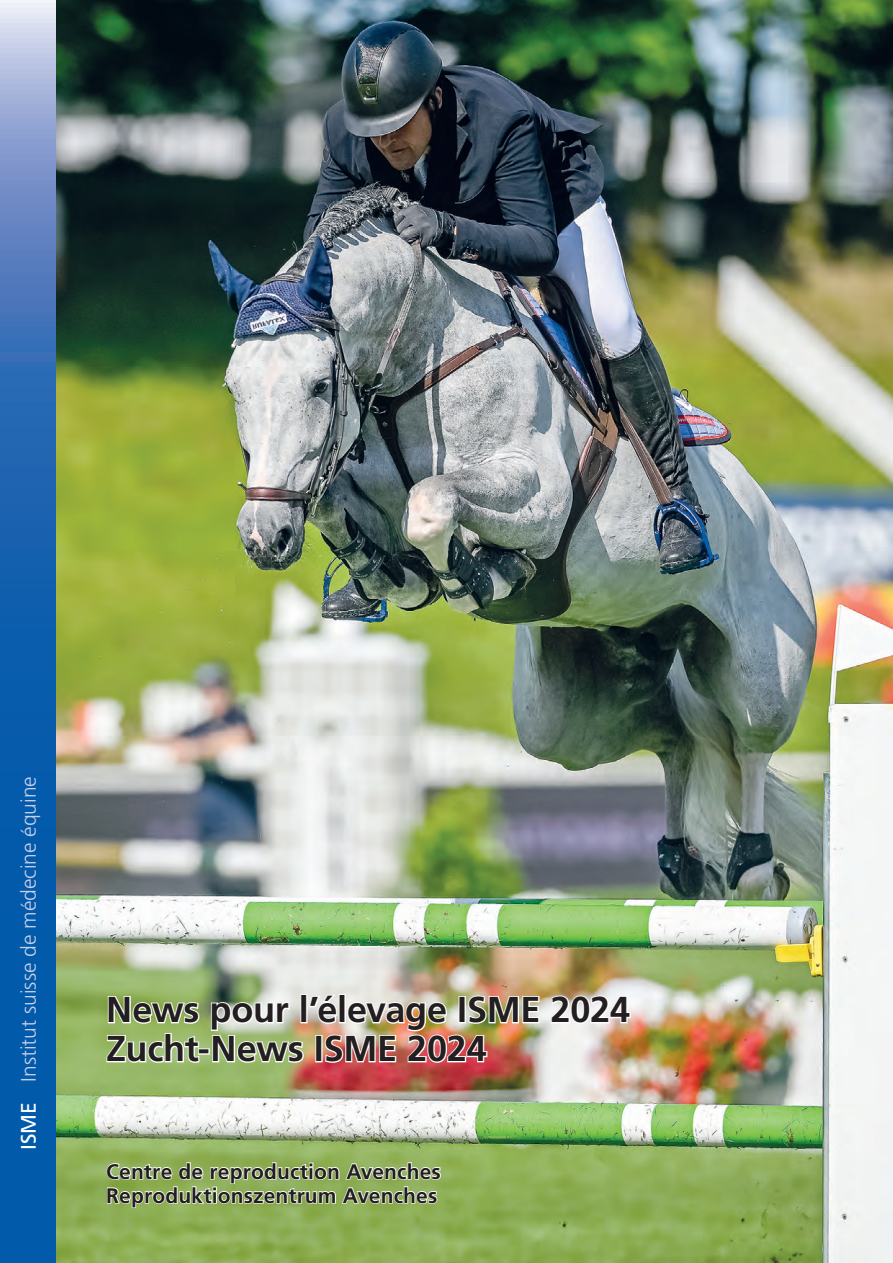
<style>
.page{position:relative;width:893px;height:1263px;background:#fff}
.page>*{position:absolute;margin:0;border:0;box-sizing:border-box;transform-origin:0 0}
.t1{font:700 36px/39px "Frutiger";letter-spacing:-.005em;color:#231f20}
.t2{font:700 21px/24px "Frutiger";letter-spacing:.01em;color:#231f20}
.t3{font:300 21px "Frutiger";color:#c7cee8}
.s1{font-weight:400;color:#fff}
</style>
<div class="page">
<img style="left:56px;top:0;width:837px;height:1263px">
<svg style="left:0;top:0;width:56px;height:1263px;background:#2c6eb5"></svg>
<svg style="left:550px;top:994px;width:82px;height:31px"></svg>
<svg style="left:105px;top:991px;width:96px;height:73px"></svg>
<div style="left:198px;top:1048px;width:12px;height:7px;border:2px solid #fff"></div>
<img style="left:210px;top:987px;width:331px;height:86px">
<svg style="left:106px;top:1158px;width:336px;height:61px;background:#a7c07c"></svg>
<p class="t3" style="left:17px;top:1150px;width:375px;rotate:-90deg"><span class="s1">ISME</span> Institut suisse de médecine équine</p>
<h1 class="t1" style="left:106px;top:990px;width:525px">News pour l’élevage ISME 2024<br>Zucht-News ISME 2024</h1>
<p class="t2" style="left:106px;top:1159px;width:336px">Centre de reproduction Avenches<br>Reproduktionszentrum Avenches</p>
</div>
